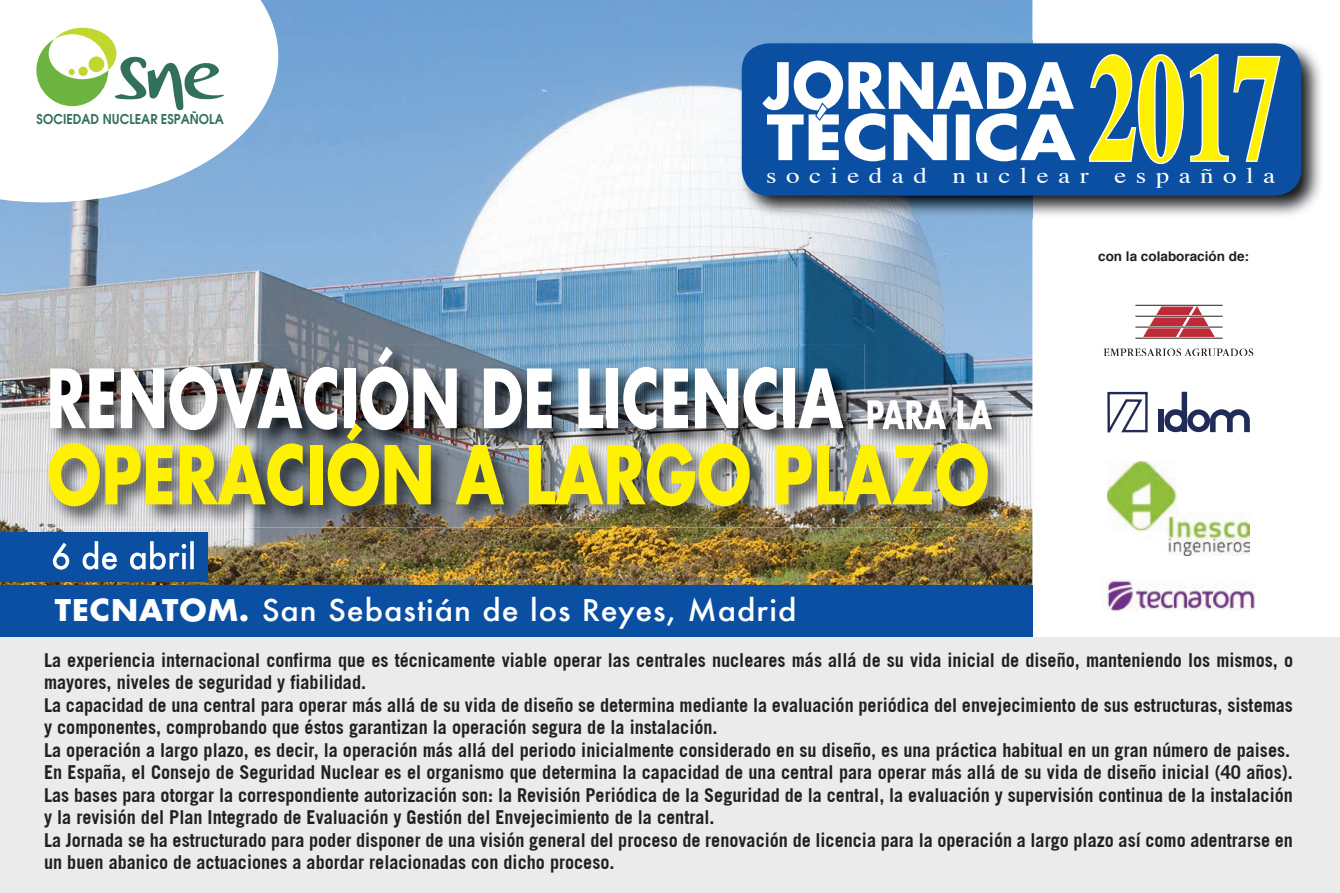
<style>
.page{position:relative;width:1340px;height:893px;background:#fff}
.page>*{position:absolute;margin:0;border:0;box-sizing:border-box;transform-origin:0 0}
.t1{font:700 152.78px "Times";color:#fff101;scale:.63 1}
.t2{font:700 79.2px "Futura";color:#fff;scale:.73 1}
.t3{font:700 78.75px "Futura";color:#fff101;scale:.78 1}
.t4{font:500 29.25px "Futura";letter-spacing:.03em;color:#fff;scale:1.05 1}
.t5{font:22.5px "Times";letter-spacing:.35em;color:#fff;scale:1.2 1}
.t6{font:700 19.35px/22.5px "Trade Gothic";color:#231f20;scale:.94 1}
.t7{font:600 13.5px "Avant Garde";color:#327159;scale:.91 1}
.t8{font:700 13.5px "Helvetica";color:#231f20}
.s1{font-size:38.25px}
.s2{font-weight:700}
</style>
<div class="page">
<img style="left:0;top:0;width:1032px;height:585px">
<div style="left:0;top:532px;width:207px;height:50px;background:#0a4fa2"></div>
<div style="left:0;top:585px;width:1032px;height:53px;background:#0a4fa2"></div>
<div style="left:0;top:638px;width:1339px;height:255px;background:#ecebeb"></div>
<svg style="left:0;top:0;width:278px;height:202px"></svg>
<svg style="left:53px;top:541px;width:141px;height:29px"></svg>
<svg style="left:36px;top:28px;width:188px;height:82px"></svg>
<div style="left:88px;top:56px;width:17px;height:16px;background:#c1d72f;border-radius:50%"></div>
<div style="left:78px;top:66px;width:10px;height:10px;background:#c1d72f;border-radius:50%"></div>
<div style="left:68px;top:69px;width:7px;height:6px;background:#c1d72f;border-radius:50%"></div>
<img style="left:1103px;top:578px;width:152px;height:33px">
<img style="left:738px;top:40px;width:583px;height:178px">
<div style="left:741px;top:43px;width:560px;height:153px;background:#0a4fa2;border-radius:27px"></div>
<svg style="left:1089px;top:54px;width:192px;height:111px"></svg>
<svg style="left:762px;top:61px;width:313px;height:100px"></svg>
<svg style="left:1143px;top:306px;width:71px;height:31px"></svg>
<hr style="left:1135px;top:338px;width:87px;height:1px;background:#231f20">
<hr style="left:1135px;top:305px;width:87px;height:1px;background:#231f20">
<hr style="left:1135px;top:316px;width:87px;height:1px;background:#231f20">
<hr style="left:1135px;top:327px;width:87px;height:1px;background:#231f20">
<svg style="left:1103px;top:348px;width:150px;height:7px"></svg>
<img style="left:47px;top:344px;width:817px;height:77px">
<img style="left:50px;top:346px;width:793px;height:75px">
<img style="left:864px;top:397px;width:148px;height:54px">
<svg style="left:863px;top:397px;width:1px;height:24px"></svg>
<img style="left:867px;top:400px;width:125px;height:21px">
<svg style="left:1107px;top:392px;width:41px;height:40px"></svg>
<div style="left:1158px;top:409px;width:5px;height:23px;background:#202c57"></div>
<svg style="left:1164px;top:392px;width:85px;height:40px"></svg>
<img style="left:45px;top:421px;width:964px;height:107px">
<img style="left:50px;top:421px;width:793px;height:9px">
<img style="left:863px;top:421px;width:146px;height:30px">
<img style="left:867px;top:421px;width:125px;height:8px">
<img style="left:1107px;top:461px;width:142px;height:95px">
<p class="t7" style="left:37px;top:110px;width:207px">SOCIEDAD NUCLEAR ESPAÑOLA</p>
<h1 class="t1" style="left:1088px;top:-37px;width:307px">2017</h1>
<p class="t5" style="left:766px;top:155px;width:425px">sociedad nuclear española</p>
<p class="t8" style="left:1098px;top:247px;width:152px">con la colaboración de:</p>
<h2 class="t2" style="left:47px;top:346px;width:1296px">RENOVACIÓN DE LICENCIA <span class="s1">PARA LA</span></h2>
<h3 class="t3" style="left:47px;top:422px;width:1209px">OPERACIÓN A LARGO PLAZO</h3>
<h3 class="t4" style="left:55px;top:590px;width:707px"><span class="s2">TECNATOM.</span> San Sebastián de los Reyes, Madrid</h3>
<p class="t6" style="left:44px;top:648px;width:1330px">La experiencia internacional confirma que es técnicamente viable operar las centrales nucleares más allá de su vida inicial de diseño, manteniendo los mismos, o mayores, niveles de seguridad y fiabilidad.<br>La capacidad de una central para operar más allá de su vida de diseño se determina mediante la evaluación periódica del envejecimiento de sus estructuras, sistemas y componentes, comprobando que éstos garantizan la operación segura de la instalación.<br>La operación a largo plazo, es decir, la operación más allá del periodo inicialmente considerado en su diseño, es una práctica habitual en un gran número de paises.<br>En España, el Consejo de Seguridad Nuclear es el organismo que determina la capacidad de una central para operar más allá de su vida de diseño inicial (40 años).<br>Las bases para otorgar la correspondiente autorización son: la Revisión Periódica de la Seguridad de la central, la evaluación y supervisión continua de la instalación y la revisión del Plan Integrado de Evaluación y Gestión del Envejecimiento de la central.<br>La Jornada se ha estructurado para poder disponer de una visión general del proceso de renovación de licencia para la operación a largo plazo así como adentrarse en un buen abanico de actuaciones a abordar relacionadas con dicho proceso.</p>
</div>
